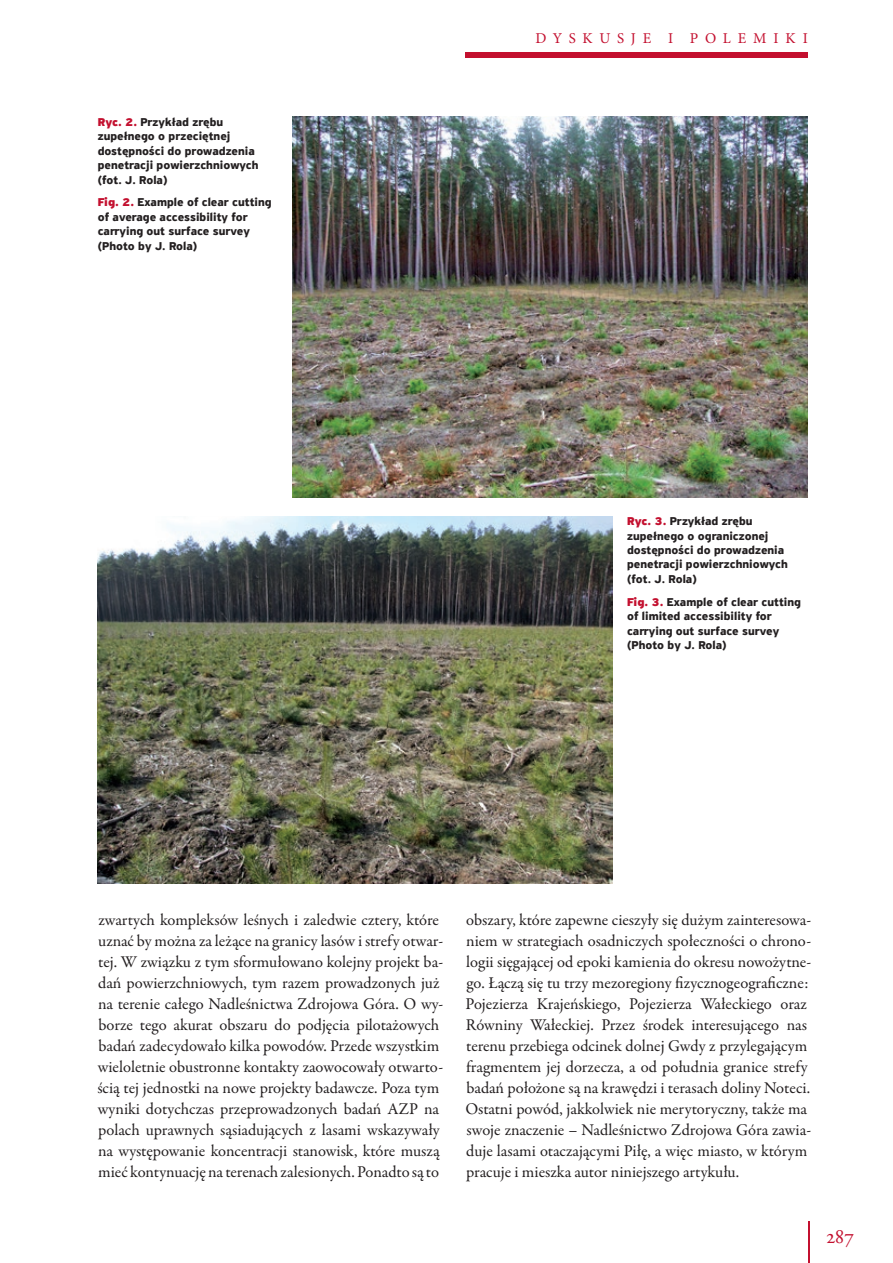
<style>
.page{position:relative;width:893px;height:1263px;background:#fff}
.page>*{position:absolute;margin:0;border:0;box-sizing:border-box;transform-origin:0 0}
.t1{font:21px "Adobe Garamond Pro";color:#c3102f}
.t2{font:16.5px/21px "Garamond Premr Pro";color:#231f20}
.t3{font:15px "Minion Pro";letter-spacing:.455em;color:#c3102f}
.t4{font:700 12px/14.4px "PF Highway Sans Pro";color:#231f20}
.s1{font-weight:900;color:#c3102f}
</style>
<div class="page">
<hr style="left:808px;top:1221px;width:1px;height:42px;background:#c3102f">
<div style="left:466px;top:52px;width:342px;height:5px;background:#c3102f"></div>
<img style="left:293px;top:117px;width:515px;height:380px">
<img style="left:98px;top:516px;width:514px;height:367px">
<p class="t4" style="left:98px;top:115px;width:162px"><span class="s1">Ryc. 2.</span> Przykład zrębu zupełnego o przeciętnej dostępności do prowadzenia penetracji powierzchniowych (fot. J. Rola)</p>
<p class="t4" style="left:98px;top:196px;width:175px"><span class="s1">Fig. 2.</span> Example of clear cutting of average accessibility for carrying out surface survey (Photo by J. Rola)</p>
<p class="t3" style="left:536px;top:28px;width:274px">DYSKUSJE I POLEMIKI</p>
<p class="t4" style="left:627px;top:514px;width:162px"><span class="s1">Ryc. 3.</span> Przykład zrębu zupełnego o ograniczonej dostępności do prowadzenia penetracji powierzchniowych (fot. J. Rola)</p>
<p class="t4" style="left:627px;top:595px;width:175px"><span class="s1">Fig. 3.</span> Example of clear cutting of limited accessibility for carrying out surface survey (Photo by J. Rola)</p>
<p class="t2" style="left:97px;top:910px;width:347px">zwartych kompleksów leśnych i zaledwie cztery, które uznać by można za leżące na granicy lasów i strefy otwar&shy;tej. W związku z tym sformułowano kolejny projekt ba&shy;dań powierzchniowych, tym razem prowadzonych już na terenie całego Nadleśnictwa Zdrojowa Góra. O wy&shy;borze tego akurat obszaru do podjęcia pilotażowych badań zadecydowało kilka powodów. Przede wszystkim wieloletnie obustronne kontakty zaowocowały otwarto&shy;ścią tej jednostki na nowe projekty badawcze. Poza tym wyniki dotychczas przeprowadzonych badań AZP na polach uprawnych sąsiadujących z lasami wskazywały na występowanie koncentracji stanowisk, które muszą mieć kontynuację na terenach zalesionych. Ponadto są to</p>
<p class="t2" style="left:466px;top:910px;width:347px">obszary, które zapewne cieszyły się dużym zainteresowa&shy;niem w strategiach osadniczych społeczności o chrono&shy;logii sięgającej od epoki kamienia do okresu nowożytne&shy;go. Łączą się tu trzy mezoregiony fizycznogeograficzne:<br>Pojezierza Krajeńskiego, Pojezierza Wałeckiego oraz Równiny Wałeckiej. Przez środek interesującego nas terenu przebiega odcinek dolnej Gwdy z przylegającym fragmentem jej dorzecza, a od południa granice strefy badań położone są na krawędzi i terasach doliny Noteci.<br>Ostatni powód, jakkolwiek nie merytoryczny, także ma swoje znaczenie – Nadleśnictwo Zdrojowa Góra zawia&shy;duje lasami otaczającymi Piłę, a więc miasto, w którym pracuje i mieszka autor niniejszego artykułu.</p>
<p class="t1" style="left:826px;top:1224px;width:30px">287</p>
</div>
